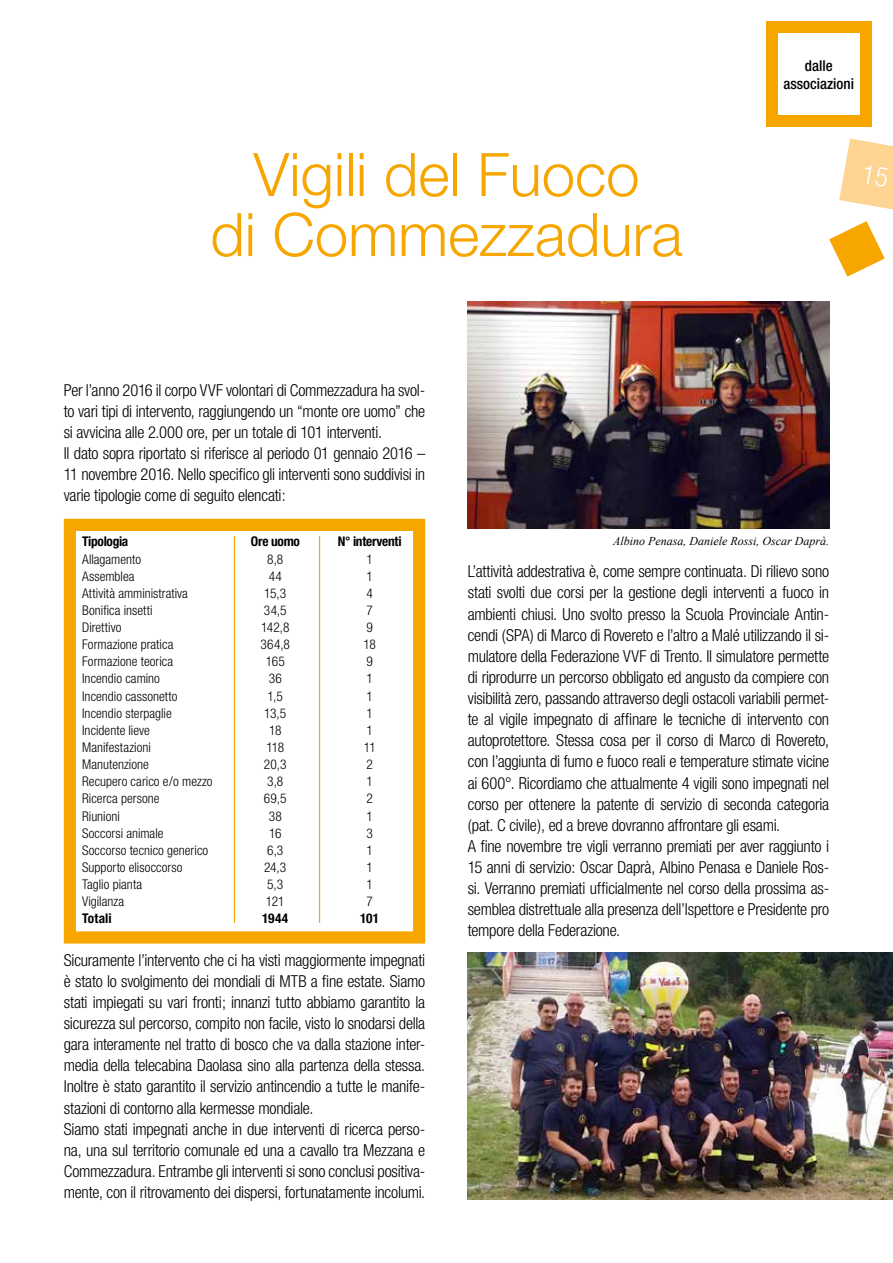
<style>
.page{position:relative;width:893px;height:1263px;background:#fff}
.page>*{position:absolute;margin:0;border:0;box-sizing:border-box;transform-origin:0 0}
.t1{font:300 60px/60px "Helvetica Neue";color:#f7a600;text-align:center}
.t2{font:300 condensed 16.5px/21.1px "Helvetica Neue";letter-spacing:-.015em;color:#000}
.t3{font:500 condensed 15px/18px "Helvetica Neue";color:#000;text-align:center}
.t4{font:300 condensed 13.35px "Helvetica Neue";letter-spacing:.005em;color:#000}
.t5{font:700 condensed 13.35px "Helvetica Neue";letter-spacing:-.02em;color:#000}
.t6{font:italic 12px "Times New Roman";color:#000}
</style>
<div class="page">
<svg style="left:829px;top:221px;width:56px;height:56px"></svg>
<div style="left:766px;top:21px;width:106px;height:105px;background:#f7a600"></div>
<div style="left:779px;top:33px;width:81px;height:81px;background:#fff"></div>
<img style="left:468px;top:952px;width:425px;height:247px">
<img style="left:468px;top:301px;width:361px;height:228px">
<div style="left:64px;top:519px;width:361px;height:424px;border:12px solid #f7a600"></div>
<hr style="left:234px;top:536px;width:1px;height:387px;background:#f7a600">
<hr style="left:319px;top:536px;width:1px;height:387px;background:#f7a600">
<svg style="left:839px;top:139px;width:54px;height:70px"></svg>
<h1 class="t1" style="left:210px;top:143px;width:474px">Vigili del Fuoco<br>di Commezzadura</h1>
<p class="t2" style="left:64px;top:379px;width:363px">Per l’anno 2016 il corpo VVF volontari di Commezzadura ha svol&shy;to vari tipi di intervento, raggiungendo un “monte ore uomo” che si avvicina alle 2.000 ore, per un totale di 101 interventi.<br>Il dato sopra riportato si riferisce al periodo 01 gennaio 2016 – 11 novembre 2016. Nello specifico gli interventi sono suddivisi in varie tipologie come di seguito elencati:</p>
<p class="t3" style="left:783px;top:56px;width:72px">dalle associazioni</p>
<p class="t5" style="left:82px;top:534px;width:48px">Tipologia</p>
<p class="t5" style="left:251px;top:534px;width:51px">Ore uomo</p>
<p class="t5" style="left:338px;top:534px;width:65px">N° interventi</p>
<p class="t4" style="left:82px;top:551px;width:61px">Allagamento</p>
<p class="t4" style="left:267px;top:551px;width:18px">8,8</p>
<p class="t4" style="left:367px;top:551px;width:8px">1</p>
<p class="t4" style="left:82px;top:568px;width:54px">Assemblea</p>
<p class="t4" style="left:269px;top:568px;width:15px">44</p>
<p class="t4" style="left:367px;top:568px;width:8px">1</p>
<p class="t4" style="left:82px;top:585px;width:107px">Attività amministrativa</p>
<p class="t4" style="left:264px;top:585px;width:23px">15,3</p>
<p class="t4" style="left:367px;top:585px;width:8px">4</p>
<p class="t4" style="left:82px;top:603px;width:72px">Bonifica insetti</p>
<p class="t4" style="left:264px;top:603px;width:24px">34,5</p>
<p class="t4" style="left:367px;top:603px;width:8px">7</p>
<p class="t4" style="left:82px;top:620px;width:41px">Direttivo</p>
<p class="t4" style="left:261px;top:620px;width:30px">142,8</p>
<p class="t4" style="left:367px;top:620px;width:8px">9</p>
<p class="t4" style="left:82px;top:637px;width:93px">Formazione pratica</p>
<p class="t4" style="left:261px;top:637px;width:31px">364,8</p>
<p class="t4" style="left:364px;top:637px;width:14px">18</p>
<p class="t4" style="left:82px;top:654px;width:93px">Formazione teorica</p>
<p class="t4" style="left:266px;top:654px;width:21px">165</p>
<p class="t4" style="left:367px;top:654px;width:8px">9</p>
<p class="t4" style="left:82px;top:671px;width:79px">Incendio camino</p>
<p class="t4" style="left:269px;top:671px;width:15px">36</p>
<p class="t4" style="left:367px;top:671px;width:8px">1</p>
<p class="t4" style="left:82px;top:688px;width:97px">Incendio cassonetto</p>
<p class="t4" style="left:268px;top:688px;width:17px">1,5</p>
<p class="t4" style="left:367px;top:688px;width:8px">1</p>
<p class="t4" style="left:82px;top:705px;width:91px">Incendio sterpaglie</p>
<p class="t4" style="left:264px;top:705px;width:23px">13,5</p>
<p class="t4" style="left:367px;top:705px;width:8px">1</p>
<p class="t4" style="left:82px;top:722px;width:69px">Incidente lieve</p>
<p class="t4" style="left:269px;top:722px;width:14px">18</p>
<p class="t4" style="left:367px;top:722px;width:8px">1</p>
<p class="t4" style="left:82px;top:740px;width:70px">Manifestazioni</p>
<p class="t4" style="left:266px;top:740px;width:19px">118</p>
<p class="t4" style="left:364px;top:740px;width:14px">11</p>
<p class="t4" style="left:82px;top:757px;width:68px">Manutenzione</p>
<p class="t4" style="left:264px;top:757px;width:24px">20,3</p>
<p class="t4" style="left:367px;top:757px;width:8px">2</p>
<p class="t4" style="left:82px;top:774px;width:132px">Recupero carico e/o mezzo</p>
<p class="t4" style="left:267px;top:774px;width:18px">3,8</p>
<p class="t4" style="left:367px;top:774px;width:8px">1</p>
<p class="t4" style="left:82px;top:791px;width:79px">Ricerca persone</p>
<p class="t4" style="left:264px;top:791px;width:24px">69,5</p>
<p class="t4" style="left:367px;top:791px;width:8px">2</p>
<p class="t4" style="left:82px;top:808px;width:39px">Riunioni</p>
<p class="t4" style="left:269px;top:808px;width:15px">38</p>
<p class="t4" style="left:367px;top:808px;width:8px">1</p>
<p class="t4" style="left:82px;top:825px;width:83px">Soccorsi animale</p>
<p class="t4" style="left:269px;top:825px;width:14px">16</p>
<p class="t4" style="left:367px;top:825px;width:8px">3</p>
<p class="t4" style="left:82px;top:842px;width:128px">Soccorso tecnico generico</p>
<p class="t4" style="left:267px;top:842px;width:18px">6,3</p>
<p class="t4" style="left:367px;top:842px;width:8px">1</p>
<p class="t4" style="left:82px;top:859px;width:102px">Supporto elisoccorso</p>
<p class="t4" style="left:264px;top:859px;width:24px">24,3</p>
<p class="t4" style="left:367px;top:859px;width:8px">1</p>
<p class="t4" style="left:82px;top:877px;width:62px">Taglio pianta</p>
<p class="t4" style="left:267px;top:877px;width:18px">5,3</p>
<p class="t4" style="left:367px;top:877px;width:8px">1</p>
<p class="t4" style="left:82px;top:894px;width:44px">Vigilanza</p>
<p class="t4" style="left:266px;top:894px;width:20px">121</p>
<p class="t4" style="left:367px;top:894px;width:8px">7</p>
<p class="t5" style="left:82px;top:910px;width:31px">Totali</p>
<p class="t5" style="left:262px;top:910px;width:28px">1944</p>
<p class="t5" style="left:360px;top:910px;width:21px">101</p>
<p class="t2" style="left:64px;top:949px;width:363px">Sicuramente l’intervento che ci ha visti maggiormente impegnati è stato lo svolgimento dei mondiali di MTB a fine estate. Siamo stati impiegati su vari fronti; innanzi tutto abbiamo garantito la sicurezza sul percorso, compito non facile, visto lo snodarsi della gara interamente nel tratto di bosco che va dalla stazione inter&shy;media della telecabina Daolasa sino alla partenza della stessa.<br>Inoltre è stato garantito il servizio antincendio a tutte le manife&shy;stazioni di contorno alla kermesse mondiale.<br>Siamo stati impegnati anche in due interventi di ricerca perso&shy;na, una sul territorio comunale ed una a cavallo tra Mezzana e Commezzadura. Entrambe gli interventi si sono conclusi positiva&shy;mente, con il ritrovamento dei dispersi, fortunatamente incolumi.</p>
<p class="t6" style="left:613px;top:532px;width:217px">Albino Penasa, Daniele Rossi, Oscar Daprà.</p>
<p class="t2" style="left:468px;top:561px;width:363px">L’attività addestrativa è, come sempre continuata. Di rilievo sono stati svolti due corsi per la gestione degli interventi a fuoco in ambienti chiusi. Uno svolto presso la Scuola Provinciale Antin&shy;cendi (SPA) di Marco di Rovereto e l’altro a Malé utilizzando il si&shy;mulatore della Federazione VVF di Trento. Il simulatore permette di riprodurre un percorso obbligato ed angusto da compiere con visibilità zero, passando attraverso degli ostacoli variabili permet&shy;te al vigile impegnato di affinare le tecniche di intervento con autoprotettore. Stessa cosa per il corso di Marco di Rovereto, con l’aggiunta di fumo e fuoco reali e temperature stimate vicine ai 600°. Ricordiamo che attualmente 4 vigili sono impegnati nel corso per ottenere la patente di servizio di seconda categoria (pat. C civile), ed a breve dovranno affrontare gli esami.<br>A fine novembre tre vigli verranno premiati per aver raggiunto i 15 anni di servizio: Oscar Daprà, Albino Penasa e Daniele Ros&shy;si. Verranno premiati ufficialmente nel corso della prossima as&shy;semblea distrettuale alla presenza dell’Ispettore e Presidente pro tempore della Federazione.</p>
</div>
